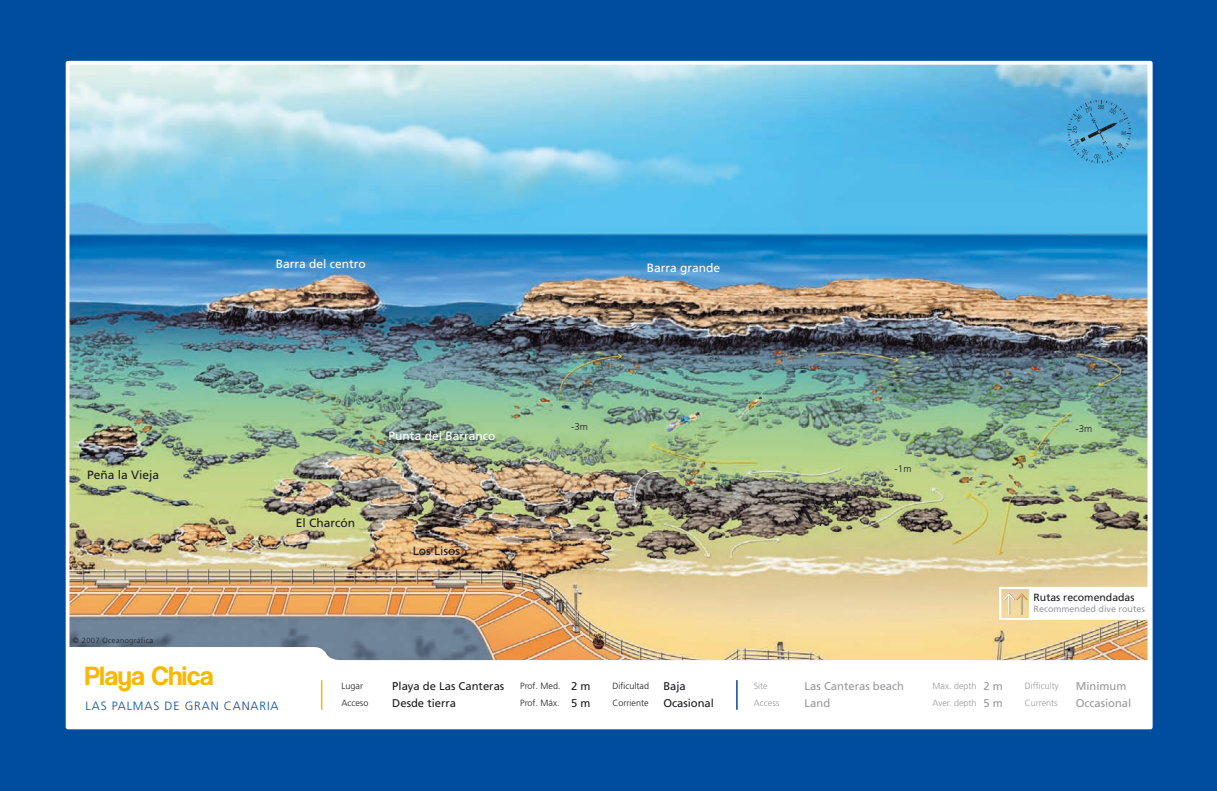
<style>
.page{position:relative;width:1217px;height:791px;background:#fff}
.page>*{position:absolute;margin:0;border:0;box-sizing:border-box;transform-origin:0 0}
.t1{font:25.5px "Coolvetica";color:#f9b800}
.t2{font:12px "Frutiger";color:#fff}
.t3{font:12px "Frutiger";color:#1b1c20}
.t4{font:300 12px "Frutiger";letter-spacing:.075em;color:#004d9f}
.t5{font:11.25px/17.1px "Frutiger";color:#1b1c20}
.t6{font:11.25px/17.1px "Frutiger";color:#98989c}
.t7{font:10.5px "Frutiger";color:#1b1c20}
.t8{font:300 9.75px "Frutiger";color:#1b1c20}
.t9{font:300 9px/17.1px "Frutiger";color:#1b1c20}
.t10{font:300 9px/17.1px "Frutiger";color:#98989c}
.t11{font:9px "Frutiger";color:#98989c}
.t12{font:300 7.5px "Frutiger";letter-spacing:.05em;color:#1b1c20}
</style>
<div class="page">
<div style="left:0;top:0;width:1216px;height:791px;background:#004d9f"></div>
<div style="left:66px;top:61px;width:1086px;height:668px;background:#fff;border-radius:2px"></div>
<hr style="left:321px;top:680px;width:1px;height:30px;background:#f9b800">
<hr style="left:736px;top:680px;width:1px;height:30px;background:#004d9f">
<img style="left:69px;top:65px;width:1078px;height:595px">
<svg style="left:998px;top:587px;width:150px;height:33px"></svg>
<svg style="left:783px;top:490px;width:70px;height:36px;background:#676155"></svg>
<svg style="left:1067px;top:100px;width:63px;height:63px;background:#499fce"></svg>
<h2 class="t3" style="left:87px;top:468px;width:73px">Peña la Vieja</h2>
<p class="t12" style="left:73px;top:636px;width:82px">© 2007 Oceanográfica</p>
<h2 class="t2" style="left:276px;top:257px;width:92px">Barra del centro</h2>
<h2 class="t3" style="left:296px;top:516px;width:61px">El Charcón</h2>
<h2 class="t2" style="left:388px;top:428px;width:108px">Punta del Barranco</h2>
<h2 class="t3" style="left:412px;top:544px;width:49px">Los Lisos</h2>
<p class="t8" style="left:571px;top:421px;width:18px">-3m</p>
<h2 class="t2" style="left:646px;top:261px;width:75px">Barra grande</h2>
<p class="t8" style="left:894px;top:463px;width:18px">-1m</p>
<p class="t8" style="left:1075px;top:423px;width:18px">-3m</p>
<p class="t7" style="left:1033px;top:591px;width:102px">Rutas recomendadas</p>
<p class="t11" style="left:1033px;top:604px;width:113px">Recommended dive routes</p>
<h1 class="t1" style="left:85px;top:663px;width:129px">Playa Chica</h1>
<p class="t5" style="left:392px;top:677px;width:113px">Playa de Las Canteras<br>Desde tierra</p>
<p class="t6" style="left:804px;top:677px;width:101px">Las Canteras beach</p>
<p class="t6" style="left:983px;top:677px;width:21px">2 m</p>
<p class="t5" style="left:571px;top:677px;width:21px">2 m</p>
<p class="t5" style="left:663px;top:677px;width:52px">Baja<br>Ocasional</p>
<p class="t9" style="left:341px;top:678px;width:28px">Lugar<br>Acceso</p>
<p class="t9" style="left:520px;top:678px;width:42px">Prof. Med.<br>Prof. Máx.</p>
<p class="t9" style="left:612px;top:678px;width:38px">Dificultad<br>Corriente</p>
<p class="t10" style="left:753px;top:678px;width:27px">Site<br>Access</p>
<p class="t10" style="left:932px;top:678px;width:46px">Max. depth<br>Aver. depth</p>
<p class="t10" style="left:1024px;top:678px;width:35px">Difficulty<br>Currents</p>
<p class="t6" style="left:804px;top:695px;width:27px">Land</p>
<h2 class="t4" style="left:85px;top:699px;width:194px">LAS PALMAS DE GRAN CANARIA</h2>
<p class="t6" style="left:983px;top:695px;width:21px">5 m</p>
<p class="t5" style="left:571px;top:695px;width:21px">5 m</p>
<p class="t6" style="left:1075px;top:677px;width:57px">Minimum<br>Occasional</p>
</div>
